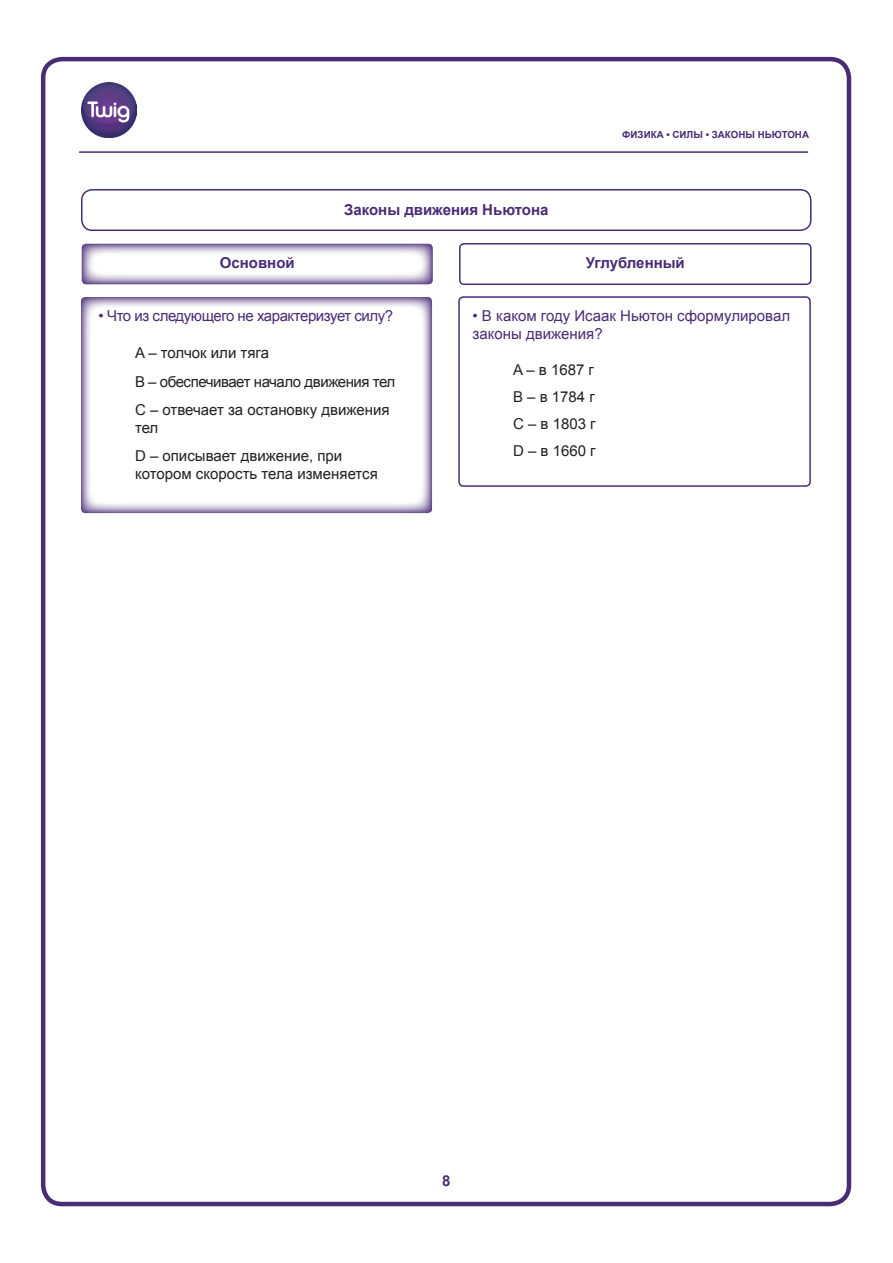
<style>
.page{position:relative;width:893px;height:1263px;background:#fff}
.page>*{position:absolute;margin:0;border:0;box-sizing:border-box;transform-origin:0 0}
.t1{font:15px/18px "Arial";color:#231f20}
.t2{font:15px/18px "Arial";letter-spacing:-.005em;color:#492b76}
.t3{font:700 15px "Arial";color:#492b76}
.t4{font:15px "Arial";letter-spacing:-.03em;color:#492b76}
.t5{font:15px "Arial";letter-spacing:-.03em;color:#231f20}
.t6{font:700 9.75px "Arial";color:#492b76}
</style>
<div class="page">
<div style="left:41px;top:57px;width:810px;height:1149px;border:4px solid #492b76;border-radius:19px"></div>
<hr style="left:79px;top:151px;width:729px;height:2px;background:#492b76">
<img style="left:82px;top:83px;width:55px;height:55px">
<svg style="left:82px;top:244px;width:351px;height:40px"></svg>
<div style="left:81px;top:189px;width:730px;height:42px;border:2px solid #492b76;border-radius:11px"></div>
<div style="left:459px;top:243px;width:352px;height:42px;border:2px solid #492b76;border-radius:4px"></div>
<div style="left:458px;top:296px;width:353px;height:191px;border:2px solid #492b76;border-radius:4px"></div>
<p class="t3" style="left:344px;top:200px;width:206px">Законы движения Ньютона</p>
<p class="t6" style="left:622px;top:128px;width:188px">ФИЗИКА • СИЛЫ • ЗАКОНЫ НЬЮТОНА</p>
<p class="t3" style="left:220px;top:253px;width:76px">Основной</p>
<p class="t3" style="left:586px;top:253px;width:101px">Углубленный</p>
<p class="t4" style="left:99px;top:306px;width:296px">• Что из следующего не характеризует силу?</p>
<p class="t1" style="left:135px;top:344px;width:136px">A – толчок или тяга</p>
<p class="t5" style="left:135px;top:372px;width:262px">B – обеспечивает начало движения тел</p>
<p class="t1" style="left:135px;top:401px;width:256px">C – отвечает за остановку движения тел</p>
<p class="t1" style="left:135px;top:447px;width:244px">D – описывает движение, при котором скорость тела изменяется</p>
<p class="t2" style="left:472px;top:307px;width:319px">• В каком году Исаак Ньютон сформулировал законы движения?</p>
<p class="t1" style="left:513px;top:361px;width:82px">A – в 1687 г</p>
<p class="t1" style="left:513px;top:388px;width:83px">B – в 1784 г</p>
<p class="t1" style="left:513px;top:415px;width:84px">C – в 1803 г</p>
<p class="t1" style="left:513px;top:442px;width:84px">D – в 1660 г</p>
<p class="t3" style="left:442px;top:1170px;width:10px">8</p>
</div>
